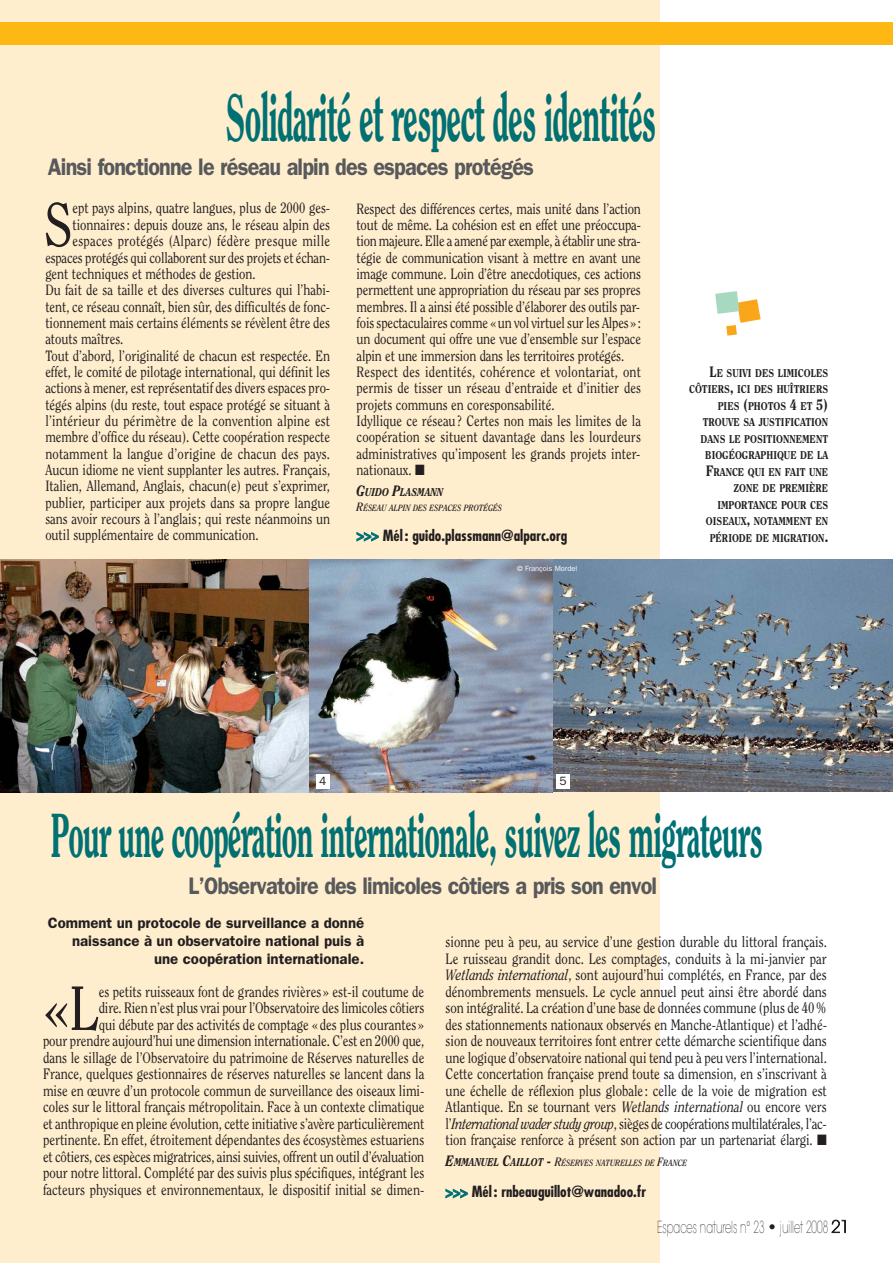
<style>
.page{position:relative;width:893px;height:1263px;background:#fff}
.page>*{position:absolute;margin:0;border:0;box-sizing:border-box;transform-origin:0 0}
.t1{font:800 66.45px "Clearface";letter-spacing:-.03em;color:#007073;scale:.5 1}
.t2{font:62.1px "Clearface";color:#231f20;scale:.85 1}
.t3{font:800 61.8px "Clearface";letter-spacing:-.03em;color:#007073;scale:.5 1}
.t4{font:61.5px "Clearface";color:#231f20;scale:.85 1}
.t5{font:600 24px "Franklin Gothic";letter-spacing:-.035em;color:#58595b;scale:.9 1}
.t6{font:200 16.5px "Avant Garde";color:#231f20;scale:.61 1}
.t7{font:15px/16.5px "Clearface";color:#231f20;text-align:right;scale:.85 1}
.t8{font:600 15px/18px "Franklin Gothic";color:#231f20;text-align:right}
.t9{font:700 condensed 15px "Futura";color:#231f20}
.t10{font:14.85px/16.4px "Clearface";color:#231f20;scale:.85 1}
.t11{font:14.85px "Clearface";letter-spacing:.02em;color:#231f20;scale:.85 1}
.t12{font:12px "Franklin Gothic";color:#231f20}
.t13{font:800 11.25px/16.5px "Clearface";color:#231f20;text-align:right;scale:.85 1}
.t14{font:italic 800 11.25px "Clearface";color:#231f20;scale:.85 1}
.t15{font:italic 700 9px "Clearface";color:#231f20;scale:.85 1}
.t16{font:7.5px "Franklin Gothic";color:#fff}
.s1{font-size:15px}
.s2{font-size:12px}
.s3{color:#007073}
.s4{font-style:italic}
.s5{font-weight:800;font-size:15px}
.s6{font-weight:800;font-size:11.25px}
</style>
<div class="page">
<div style="left:0;top:0;width:659px;height:1263px;background:#ffeece"></div>
<div style="left:0;top:23px;width:892px;height:22px;background:#fdb813"></div>
<img style="left:0;top:559px;width:548px;height:233px">
<img style="left:548px;top:559px;width:344px;height:233px">
<div style="left:316px;top:774px;width:13px;height:14px;background:#fff"></div>
<div style="left:556px;top:774px;width:13px;height:14px;background:#fff"></div>
<svg style="left:715px;top:291px;width:45px;height:45px"></svg>
<h1 class="t1" style="left:225px;top:91px;width:864px">Solidarité et respect des identités</h1>
<h3 class="t5" style="left:48px;top:159px;width:541px">Ainsi fonctionne le réseau alpin des espaces protégés</h3>
<p class="t10" style="left:356px;top:201px;width:336px">Respect des différences certes, mais unité dans l’action tout de même. La cohésion est en effet une préoccupa&shy;tion majeure. Elle a amené par exemple, à établir une stra&shy;tégie de communication visant à mettre en avant une image commune. Loin d’être anecdotiques, ces actions permettent une appropriation du réseau par ses propres membres. Il a ainsi été possible d’élaborer des outils par&shy;fois spectaculaires comme «un vol virtuel sur les Alpes»: un document qui offre une vue d’ensemble sur l’espace alpin et une immersion dans les territoires protégés.<br>Respect des identités, cohérence et volontariat, ont permis de tisser un réseau d’entraide et d’initier des projets communs en coresponsabilité.<br>Idyllique ce réseau? Certes non mais les limites de la coopération se situent davantage dans les lourdeurs administratives qu’imposent les grands projets inter&shy;nationaux. ■</p>
<p class="t14" style="left:356px;top:487px;width:104px"><span class="s1">G</span>UIDO <span class="s1">P</span>LASMANN</p>
<p class="t15" style="left:356px;top:505px;width:173px"><span class="s2">R</span>ÉSEAU ALPIN DES ESPACES PROTÉGÉS</p>
<p class="t9" style="left:356px;top:529px;width:212px"><span class="s3">&gt;&gt;&gt;</span> Mél : guido.plassmann@alparc.org</p>
<h3 class="t4" style="left:44px;top:199px;width:36px">S</h3>
<p class="t10" style="left:73px;top:201px;width:304px">ept pays alpins, quatre langues, plus de 2000 ges-</p>
<p class="t10" style="left:73px;top:218px;width:304px">tionnaires : depuis douze ans, le réseau alpin des</p>
<p class="t11" style="left:73px;top:235px;width:304px">espaces protégés (Alparc) fédère presque mille</p>
<p class="t10" style="left:45px;top:250px;width:336px">espaces protégés qui collaborent sur des projets et échan-</p>
<p class="t10" style="left:45px;top:267px;width:249px">gent techniques et méthodes de gestion.</p>
<p class="t10" style="left:45px;top:283px;width:336px">Du fait de sa taille et des diverses cultures qui l’habi-</p>
<p class="t10" style="left:45px;top:299px;width:336px">tent, ce réseau connaît, bien sûr, des difficultés de fonc-</p>
<p class="t10" style="left:45px;top:316px;width:336px">tionnement mais certains éléments se révèlent être des</p>
<p class="t10" style="left:45px;top:332px;width:93px">atouts maîtres.</p>
<p class="t10" style="left:45px;top:348px;width:336px">Tout d’abord, l’originalité de chacun est respectée. En</p>
<p class="t10" style="left:45px;top:365px;width:336px">effet, le comité de pilotage international, qui définit les</p>
<p class="t10" style="left:45px;top:381px;width:336px">actions à mener, est représentatif des divers espaces pro-</p>
<p class="t10" style="left:45px;top:397px;width:336px">tégés alpins (du reste, tout espace protégé se situant à</p>
<p class="t10" style="left:45px;top:414px;width:336px">l’intérieur du périmètre de la convention alpine est</p>
<p class="t10" style="left:45px;top:430px;width:336px">membre d’office du réseau). Cette coopération respecte</p>
<p class="t10" style="left:45px;top:446px;width:336px">notamment la langue d’origine de chacun des pays.</p>
<p class="t10" style="left:45px;top:463px;width:336px">Aucun idiome ne vient supplanter les autres. Français,</p>
<p class="t10" style="left:45px;top:479px;width:336px">Italien, Allemand, Anglais, chacun(e) peut s’exprimer,</p>
<p class="t10" style="left:45px;top:495px;width:336px">publier, participer aux projets dans sa propre langue</p>
<p class="t10" style="left:45px;top:512px;width:336px">sans avoir recours à l’anglais ; qui reste néanmoins un</p>
<p class="t10" style="left:45px;top:528px;width:252px">outil supplémentaire de communication.</p>
<p class="t16" style="left:517px;top:566px;width:62px">© François Mordel</p>
<p class="t13" style="left:689px;top:365px;width:165px"><span class="s1">L</span>E SUIVI DES LIMICOLES<br>CÔTIERS<span class="s1">,</span> ICI DES HUÎTRIERS<br>PIES <span class="s1">(</span>PHOTOS <span class="s1">4</span> ET <span class="s1">5)<br></span>TROUVE SA JUSTIFICATION<br>DANS LE POSITIONNEMENT<br>BIOGÉOGRAPHIQUE DE LA<br><span class="s1">F</span>RANCE QUI EN FAIT UNE<br>ZONE DE PREMIÈRE<br>IMPORTANCE POUR CES<br>OISEAUX<span class="s1">,</span> NOTAMMENT EN<br>PÉRIODE DE MIGRATION<span class="s1">.</span></p>
<p class="t12" style="left:319px;top:776px;width:9px">4</p>
<p class="t12" style="left:559px;top:776px;width:9px">5</p>
<h3 class="t3" style="left:50px;top:810px;width:1426px">Pour une coopération internationale, suivez les migrateurs</h3>
<h3 class="t5" style="left:188px;top:877px;width:522px">L’Observatoire des limicoles côtiers a pris son envol</h3>
<p class="t8" style="left:48px;top:915px;width:318px">Comment un protocole de surveillance a donné naissance à un observatoire national puis à une coopération internationale.</p>
<p class="t7" style="left:43px;top:985px;width:450px">es petits ruisseaux font de grandes rivières » est-il coutume de<br>dire. Rien n’est plus vrai pour l’Observatoire des limicoles côtiers<br>qui débute par des activités de comptage « des plus courantes »<br>pour prendre aujourd’hui une dimension internationale. C’est en 2000 que, dans le sillage de l’Observatoire du patrimoine de Réserves naturelles de France, quelques gestionnaires de réserves naturelles se lancent dans la mise en œuvre d’un protocole commun de surveillance des oiseaux limi&shy;coles sur le littoral français métropolitain. Face à un contexte climatique et anthropique en pleine évolution, cette initiative s’avère particulièrement pertinente. En effet, étroitement dépendantes des écosystèmes estuariens et côtiers, ces espèces migratrices, ainsi suivies, offrent un outil d’évaluation pour notre littoral. Complété par des suivis plus spécifiques, intégrant les facteurs physiques et environnementaux, le dispositif initial se dimen-</p>
<h2 class="t2" style="left:43px;top:983px;width:67px">«L</h2>
<p class="t7" style="left:445px;top:935px;width:450px;text-align:justify">sionne peu à peu, au service d’une gestion durable du littoral français.<br>Le ruisseau grandit donc. Les comptages, conduits à la mi-janvier par <span class="s4">Wetlands international</span>, sont aujourd’hui complétés, en France, par des dénombrements mensuels. Le cycle annuel peut ainsi être abordé dans son intégralité. La création d’une base de données commune (plus de 40% des stationnements nationaux observés en Manche-Atlantique) et l’adhé&shy;sion de nouveaux territoires font entrer cette démarche scientifique dans une logique d’observatoire national qui tend peu à peu vers l’international.<br>Cette concertation française prend toute sa dimension, en s’inscrivant à une échelle de réflexion plus globale : celle de la voie de migration est Atlantique. En se tournant vers <span class="s4">Wetlands international</span> ou encore vers l’<span class="s4">International wader study group</span>, sièges de coopérations multilatérales, l’ac&shy;tion française renforce à présent son action par un partenariat élargi. ■</p>
<p class="t15" style="left:445px;top:1159px;width:286px"><span class="s5">E</span><span class="s6">MMANUEL</span> <span class="s5">C</span><span class="s6">AILLOT</span> <span class="s5">-</span> <span class="s2">R</span>ÉSERVES NATURELLES DE <span class="s2">F</span>RANCE</p>
<p class="t9" style="left:445px;top:1185px;width:202px"><span class="s3">&gt;&gt;&gt;</span> Mél : rnbeauguillot@wanadoo.fr</p>
<p class="t6" style="left:657px;top:1220px;width:317px">Espaces naturels n° 23 • juillet 2008 21</p>
</div>
